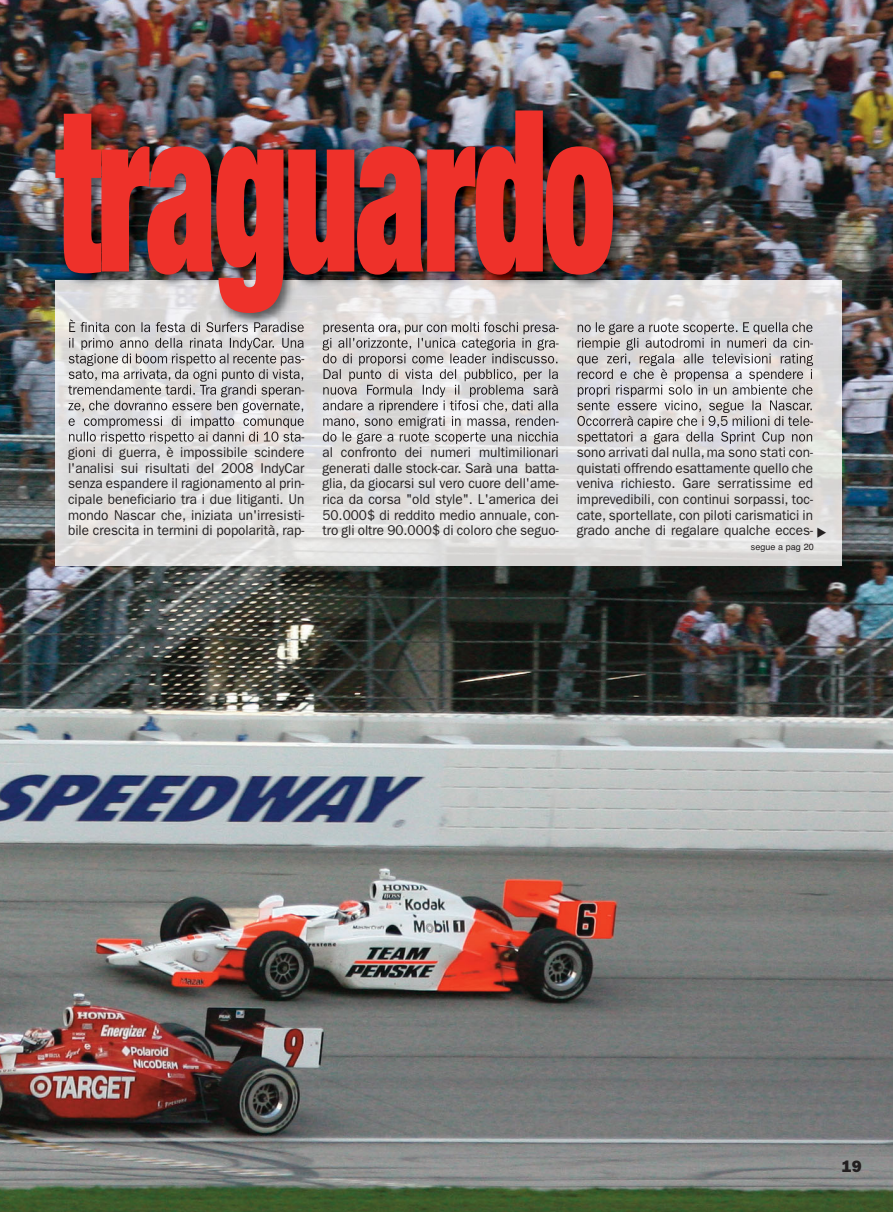
<style>
.page{position:relative;width:893px;height:1212px;background:#fff}
.page>*{position:absolute;margin:0;border:0;box-sizing:border-box;transform-origin:0 0}
.t1{font:900 condensed 225.45px "Helvetica Neue LT Std";letter-spacing:-.02em;color:#ee312a;scale:.63 1}
.t2{font:16.5px "ITC Franklin Gothic Std Hvy";color:#231f20}
.t3{font:14.25px/15.6px "ITC Franklin Gothic Std";color:#231f20;text-align:justify;scale:.95 1}
.t4{font:9px "Helvetica";color:#231f20}
</style>
<div class="page">
<img style="left:0;top:0;width:893px;height:1212px">
<img style="left:55px;top:445px;width:787px;height:121px">
<img style="left:0;top:72px;width:893px;height:373px">
<img style="left:69px;top:319px;width:104px;height:13px">
<img style="left:69px;top:338px;width:100px;height:12px">
<img style="left:69px;top:354px;width:73px;height:12px">
<img style="left:69px;top:369px;width:86px;height:12px">
<img style="left:68px;top:385px;width:86px;height:10px">
<img style="left:68px;top:400px;width:99px;height:12px">
<img style="left:69px;top:418px;width:90px;height:10px">
<img style="left:69px;top:432px;width:94px;height:12px">
<img style="left:323px;top:323px;width:87px;height:11px">
<img style="left:323px;top:338px;width:96px;height:12px">
<img style="left:323px;top:354px;width:95px;height:12px">
<img style="left:324px;top:369px;width:107px;height:12px">
<img style="left:323px;top:385px;width:108px;height:10px">
<img style="left:323px;top:400px;width:84px;height:13px">
<img style="left:323px;top:418px;width:93px;height:10px">
<img style="left:323px;top:432px;width:87px;height:12px">
<img style="left:578px;top:322px;width:81px;height:13px">
<img style="left:578px;top:338px;width:86px;height:12px">
<img style="left:577px;top:354px;width:96px;height:12px">
<img style="left:578px;top:369px;width:109px;height:12px">
<img style="left:578px;top:385px;width:84px;height:12px">
<img style="left:577px;top:400px;width:103px;height:10px">
<img style="left:577px;top:416px;width:89px;height:12px">
<img style="left:577px;top:432px;width:83px;height:12px">
<svg style="left:817px;top:527px;width:9px;height:10px"></svg>
<h1 class="t1" style="left:56px;top:111px;width:889px">traguardo</h1>
<p class="t3" style="left:68px;top:446px;width:250px">gioni di guerra, è impossibile scindere l'analisi sui risultati del 2008 IndyCar senza espandere il ragionamento al prin&shy;cipale beneficiario tra i due litiganti. Un mondo Nascar che, iniziata un'irresisti&shy;bile crescita in termini di popolarità, rap-</p>
<p class="t3" style="left:322px;top:446px;width:250px">al confronto dei numeri multimilionari generati dalle stock-car. Sarà una batta&shy;glia, da giocarsi sul vero cuore dell'ame&shy;rica da corsa "old style". L'america dei 50.000$ di reddito medio annuale, con&shy;tro gli oltre 90.000$ di coloro che seguo-</p>
<p class="t3" style="left:577px;top:446px;width:250px">sono arrivati dal nulla, ma sono stati con&shy;quistati offrendo esattamente quello che veniva richiesto. Gare serratissime ed imprevedibili, con continui sorpassi, toc&shy;cate, sportellate, con piloti carismatici in grado anche di regalare qualche ecces-</p>
<p class="t4" style="left:751px;top:543px;width:64px">segue a pag 20</p>
<p class="t2" style="left:842px;top:1160px;width:21px">19</p>
</div>
